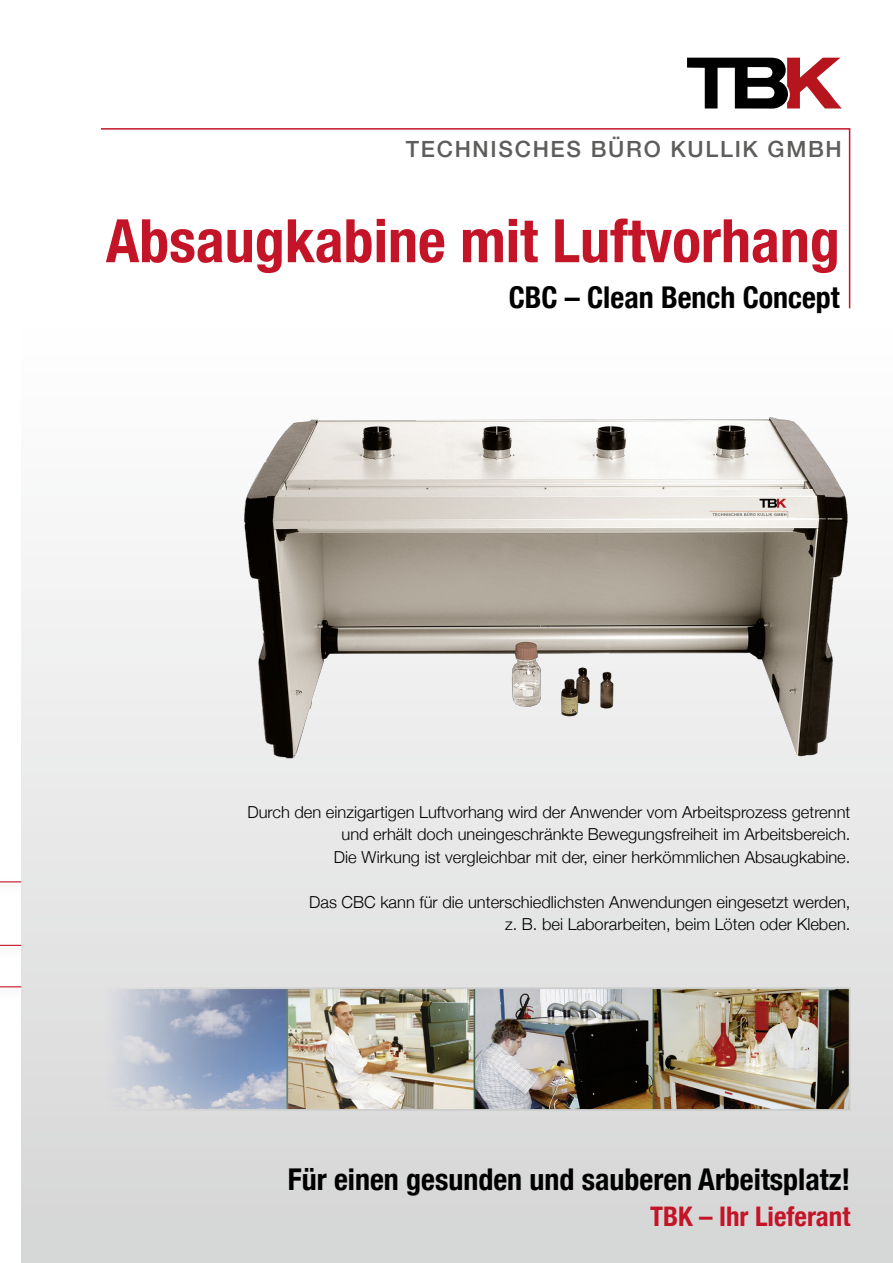
<style>
.page{position:relative;width:893px;height:1263px;background:#fff}
.page>*{position:absolute;margin:0;border:0;box-sizing:border-box;transform-origin:0 0}
.t1{font:700 condensed 60px "Helvetica Neue";color:#c41528}
.t2{font:700 condensed 30px "Helvetica Neue";color:#000}
.t3{font:700 condensed 27px "Helvetica Neue";color:#c41528}
.t4{font:500 22.5px "Helvetica Neue";letter-spacing:.075em;color:#5d5d5c}
.t5{font:300 16.5px/22.5px "Helvetica Neue";color:#000;text-align:right}
</style>
<div class="page">
<div style="left:21px;top:0;width:872px;height:1263px;background:linear-gradient(to bottom,#fff,#d8d8d8)"></div>
<div style="left:0;top:876px;width:29px;height:20px;background:#000;opacity:.24"></div>
<svg style="left:0;top:881px;width:21px;height:1px"></svg>
<div style="left:0;top:940px;width:29px;height:19px;background:#000;opacity:.24"></div>
<svg style="left:0;top:945px;width:21px;height:1px"></svg>
<div style="left:0;top:981px;width:29px;height:20px;background:#000;opacity:.24"></div>
<svg style="left:0;top:986px;width:21px;height:1px"></svg>
<img style="left:239px;top:402px;width:627px;height:377px">
<img style="left:104px;top:990px;width:743px;height:118px">
<div style="left:101px;top:987px;width:749px;height:124px;border:2px solid #cbcccc"></div>
<svg style="left:687px;top:58px;width:155px;height:51px"></svg>
<svg style="left:99px;top:127px;width:752px;height:183px"></svg>
<h3 class="t4" style="left:406px;top:135px;width:419px">TECHNISCHES BÜRO KULLIK GMBH</h3>
<h1 class="t1" style="left:106px;top:191px;width:735px">Absaugkabine mit Luftvorhang</h1>
<h2 class="t2" style="left:509px;top:273px;width:332px">CBC – Clean Bench Concept</h2>
<p class="t5" style="left:247px;top:800px;width:605px">Durch den einzigartigen Luftvorhang wird der Anwender vom Arbeitsprozess getrennt und erhält doch uneingeschränkte Bewegungsfreiheit im Arbeitsbereich.<br>Die Wirkung ist vergleichbar mit der, einer herkömmlichen Absaugkabine.</p>
<p class="t5" style="left:309px;top:890px;width:543px">Das CBC kann für die unterschiedlichsten Anwendungen eingesetzt werden, z. B. bei Laborarbeiten, beim Löten oder Kleben.</p>
<h2 class="t2" style="left:288px;top:1154px;width:564px">Für einen gesunden und sauberen Arbeitsplatz!</h2>
<h3 class="t3" style="left:650px;top:1194px;width:202px">TBK – Ihr Lieferant</h3>
</div>
